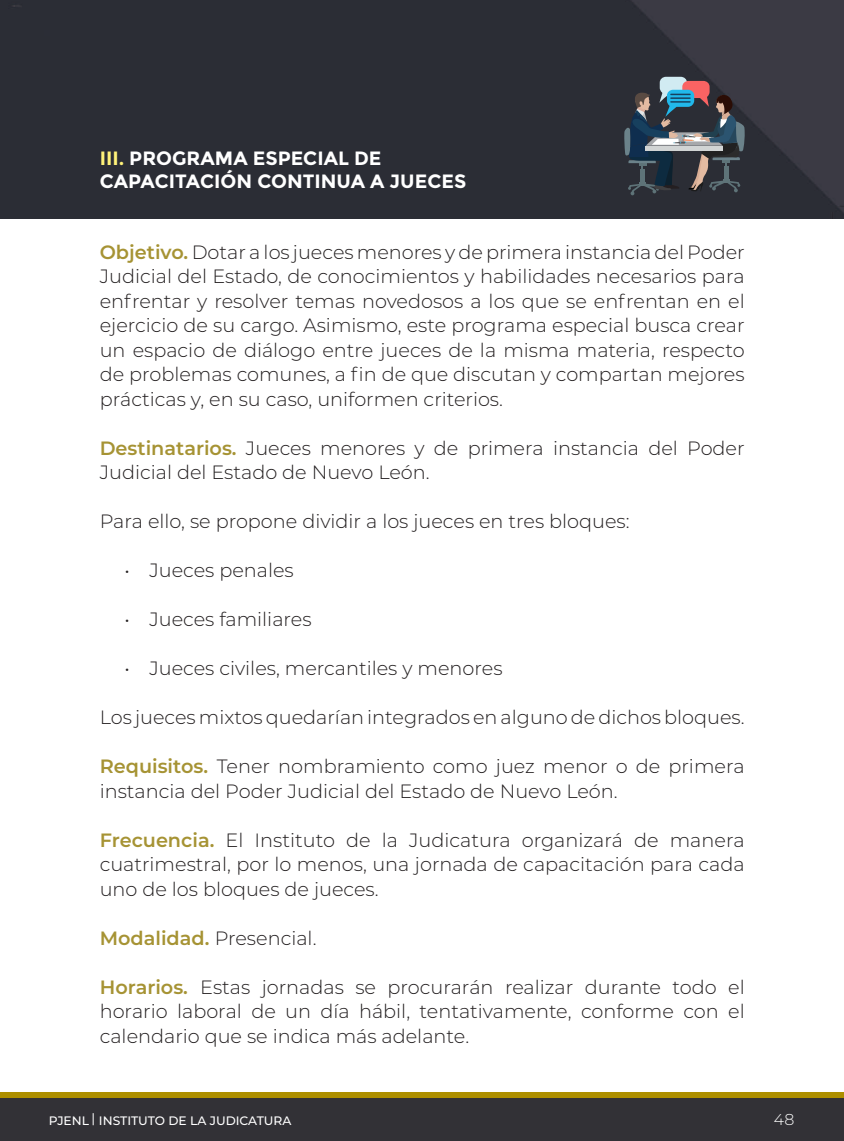
<style>
.page{position:relative;width:844px;height:1141px;background:#fff}
.page>*{position:absolute;margin:0;border:0;box-sizing:border-box;transform-origin:0 0}
.t1{font:300 19.25px/24.5px "Montserrat";color:#231f20;text-align:justify}
.t2{font:700 19.25px/23.1px "Montserrat";color:#fff}
.t3{font:300 15.75px "Montserrat";color:#fff}
.t4{font:500 12.25px "Montserrat";color:#fff}
.s1{color:#fff279}
.s2{font-weight:600;color:#a69334}
</style>
<div class="page">
<div style="left:0;top:1092px;width:843px;height:6px;background:#ad8f00"></div>
<div style="left:0;top:1098px;width:844px;height:43px;background:#323136"></div>
<img style="left:0;top:0;width:843px;height:218px">
<svg style="left:624px;top:77px;width:120px;height:118px;background:#4a5059"></svg>
<hr style="left:670px;top:97px;width:20px;height:2px;background:#17405e">
<hr style="left:670px;top:101px;width:20px;height:2px;background:#17405e">
<p class="t2" style="left:100px;top:147px;width:368px"><span class="s1">III.</span> PROGRAMA ESPECIAL DE<br>CAPACITACIÓN CONTINUA A JUECES</p>
<p class="t1" style="left:100px;top:239px;width:646px"><span class="s2">Objetivo.</span> Dotar a los jueces menores y de primera instancia del Poder Judicial del Estado, de conocimientos y habilidades necesarios para enfrentar y resolver temas novedosos a los que se enfrentan en el ejercicio de su cargo. Asimismo, este programa especial busca crear un espacio de diálogo entre jueces de la misma materia, respecto de problemas comunes, a fin de que discutan y compartan mejores prácticas y, en su caso, uniformen criterios.</p>
<p class="t1" style="left:100px;top:435px;width:646px"><span class="s2">Destinatarios.</span> Jueces menores y de primera instancia del Poder<br>Judicial del Estado de Nuevo León.</p>
<p class="t1" style="left:100px;top:509px;width:531px">Para ello, se propone dividir a los jueces en tres bloques:</p>
<p class="t1" style="left:124px;top:558px;width:171px">• Jueces penales</p>
<p class="t1" style="left:124px;top:607px;width:188px">• Jueces familiares</p>
<p class="t1" style="left:124px;top:656px;width:379px">• Jueces civiles, mercantiles y menores</p>
<p class="t1" style="left:100px;top:705px;width:646px">Los jueces mixtos quedarían integrados en alguno de dichos bloques.</p>
<p class="t1" style="left:100px;top:754px;width:646px"><span class="s2">Requisitos.</span> Tener nombramiento como juez menor o de primera instancia del Poder Judicial del Estado de Nuevo León.</p>
<p class="t1" style="left:100px;top:827px;width:646px"><span class="s2">Frecuencia.</span> El Instituto de la Judicatura organizará de manera cuatrimestral, por lo menos, una jornada de capacitación para cada uno de los bloques de jueces.</p>
<p class="t1" style="left:100px;top:925px;width:218px"><span class="s2">Modalidad.</span> Presencial.</p>
<p class="t1" style="left:100px;top:974px;width:646px"><span class="s2">Horarios.</span> Estas jornadas se procurarán realizar durante todo el horario laboral de un día hábil, tentativamente, conforme con el calendario que se indica más adelante.</p>
<p class="t4" style="left:49px;top:1112px;width:244px">PJENL INSTITUTO DE LA JUDICATURA</p>
<p class="t3" style="left:773px;top:1109px;width:22px">48</p>
</div>
